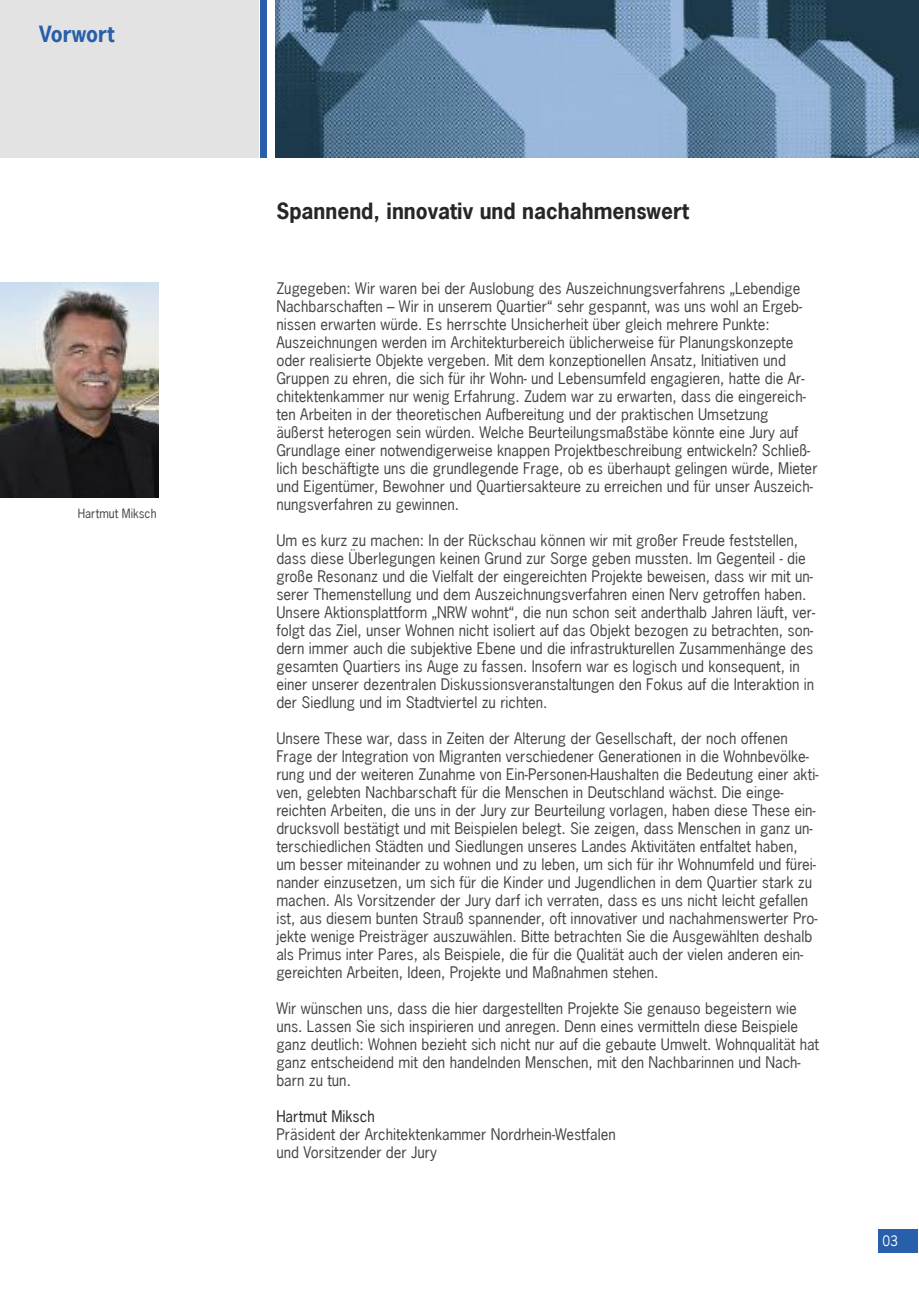
<style>
.page{position:relative;width:919px;height:1289px;background:#fff}
.page>*{position:absolute;margin:0;border:0;box-sizing:border-box;transform-origin:0 0}
.t1{font:700 21px "News Gothic LT";color:#272627}
.t2{font:700 21px "News Gothic LT";color:#285faa}
.t3{font:15px/18px "News Gothic LT";color:#454445}
.t4{font:15px "News Gothic LT";color:#272627}
.t5{font:13.5px "News Gothic LT";color:#fff}
.t6{font:12px "News Gothic LT";color:#454445}
</style>
<div class="page">
<img style="left:275px;top:0;width:643px;height:157px">
<div style="left:0;top:0;width:258px;height:157px;background:#e3e3e3"></div>
<div style="left:261px;top:0;width:6px;height:157px;background:#285faa"></div>
<div style="left:878px;top:1229px;width:40px;height:24px;background:#285faa"></div>
<img style="left:0;top:282px;width:159px;height:215px">
<h1 class="t2" style="left:39px;top:20px;width:77px">Vorwort</h1>
<p class="t6" style="left:78px;top:505px;width:80px">Hartmut Miksch</p>
<h1 class="t1" style="left:276px;top:197px;width:414px">Spannend, innovativ und nachahmenswert</h1>
<p class="t3" style="left:276px;top:279px;width:542px">Zugegeben: Wir waren bei der Auslobung des Auszeichnungsverfahrens „Lebendige Nachbarschaften – Wir in unserem Quartier“ sehr gespannt, was uns wohl an Ergeb&shy;nissen erwarten würde. Es herrschte Unsicherheit über gleich mehrere Punkte:<br>Auszeichnungen werden im Architekturbereich üblicherweise für Planungskonzepte oder realisierte Objekte vergeben. Mit dem konzeptionellen Ansatz, Initiativen und Gruppen zu ehren, die sich für ihr Wohn- und Lebensumfeld engagieren, hatte die Ar&shy;chitektenkammer nur wenig Erfahrung. Zudem war zu erwarten, dass die eingereich&shy;ten Arbeiten in der theoretischen Aufbereitung und der praktischen Umsetzung äußerst heterogen sein würden. Welche Beurteilungsmaßstäbe könnte eine Jury auf Grundlage einer notwendigerweise knappen Projektbeschreibung entwickeln? Schließ&shy;lich beschäftigte uns die grundlegende Frage, ob es überhaupt gelingen würde, Mieter und Eigentümer, Bewohner und Quartiersakteure zu erreichen und für unser Auszeich&shy;nungsverfahren zu gewinnen.</p>
<p class="t3" style="left:276px;top:531px;width:540px">Um es kurz zu machen: In der Rückschau können wir mit großer Freude feststellen, dass diese Überlegungen keinen Grund zur Sorge geben mussten. Im Gegenteil - die große Resonanz und die Vielfalt der eingereichten Projekte beweisen, dass wir mit un&shy;serer Themenstellung und dem Auszeichnungsverfahren einen Nerv getroffen haben.<br>Unsere Aktionsplattform „NRW wohnt“, die nun schon seit anderthalb Jahren läuft, ver&shy;folgt das Ziel, unser Wohnen nicht isoliert auf das Objekt bezogen zu betrachten, son&shy;dern immer auch die subjektive Ebene und die infrastrukturellen Zusammenhänge des gesamten Quartiers ins Auge zu fassen. Insofern war es logisch und konsequent, in einer unserer dezentralen Diskussionsveranstaltungen den Fokus auf die Interaktion in der Siedlung und im Stadtviertel zu richten.</p>
<p class="t3" style="left:276px;top:729px;width:543px">Unsere These war, dass in Zeiten der Alterung der Gesellschaft, der noch offenen Frage der Integration von Migranten verschiedener Generationen in die Wohnbevölke&shy;rung und der weiteren Zunahme von Ein-Personen-Haushalten die Bedeutung einer akti&shy;ven, gelebten Nachbarschaft für die Menschen in Deutschland wächst. Die einge&shy;reichten Arbeiten, die uns in der Jury zur Beurteilung vorlagen, haben diese These ein&shy;drucksvoll bestätigt und mit Beispielen belegt. Sie zeigen, dass Menschen in ganz un&shy;terschiedlichen Städten und Siedlungen unseres Landes Aktivitäten entfaltet haben, um besser miteinander zu wohnen und zu leben, um sich für ihr Wohnumfeld und fürei&shy;nander einzusetzen, um sich für die Kinder und Jugendlichen in dem Quartier stark zu machen. Als Vorsitzender der Jury darf ich verraten, dass es uns nicht leicht gefallen ist, aus diesem bunten Strauß spannender, oft innovativer und nachahmenswerter Pro&shy;jekte wenige Preisträger auszuwählen. Bitte betrachten Sie die Ausgewählten deshalb als Primus inter Pares, als Beispiele, die für die Qualität auch der vielen anderen ein&shy;gereichten Arbeiten, Ideen, Projekte und Maßnahmen stehen.</p>
<p class="t3" style="left:276px;top:999px;width:544px">Wir wünschen uns, dass die hier dargestellten Projekte Sie genauso begeistern wie uns. Lassen Sie sich inspirieren und anregen. Denn eines vermitteln diese Beispiele ganz deutlich: Wohnen bezieht sich nicht nur auf die gebaute Umwelt. Wohnqualität hat ganz entscheidend mit den handelnden Menschen, mit den Nachbarinnen und Nach&shy;barn zu tun.</p>
<p class="t4" style="left:276px;top:1106px;width:100px">Hartmut Miksch</p>
<p class="t3" style="left:276px;top:1125px;width:341px">Präsident der Architektenkammer Nordrhein-Westfalen und Vorsitzender der Jury</p>
<p class="t5" style="left:882px;top:1232px;width:17px">03</p>
</div>
